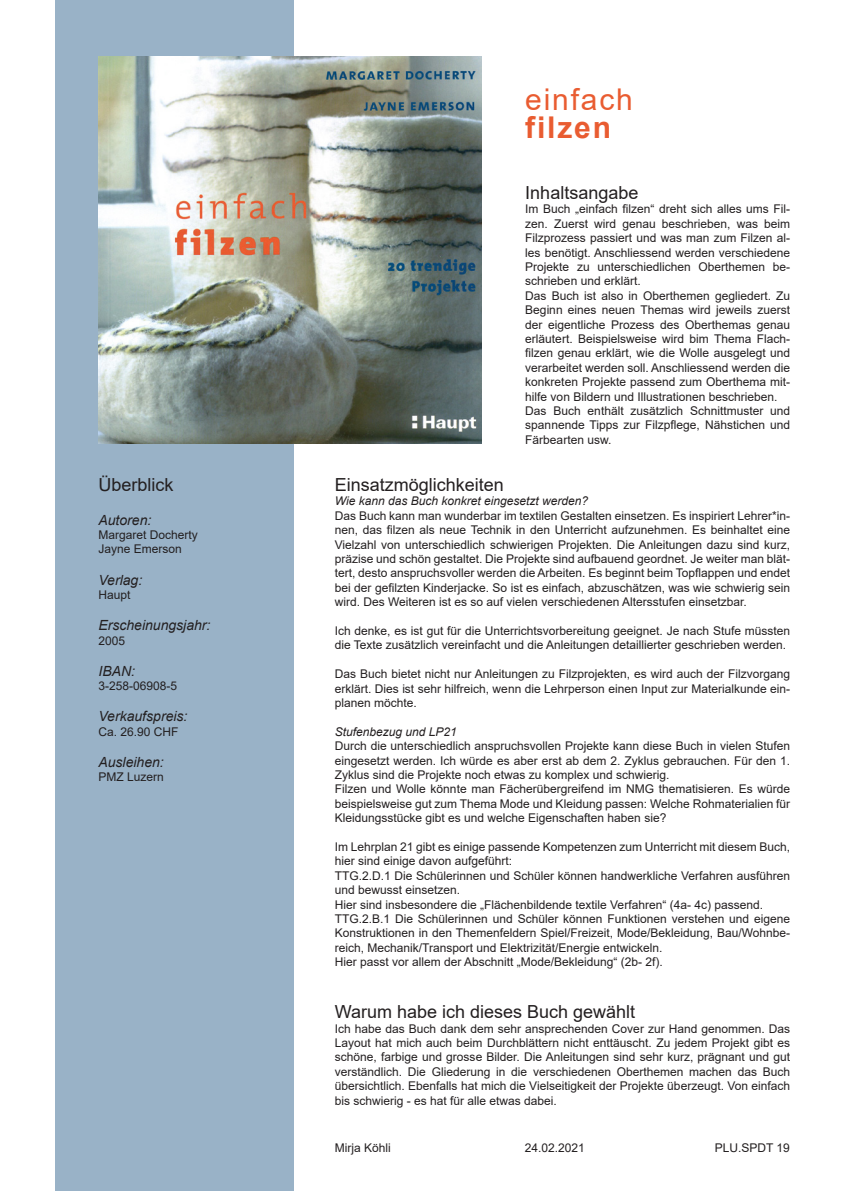
<style>
.page{position:relative;width:842px;height:1191px;background:#fff}
.page>*{position:absolute;margin:0;border:0;box-sizing:border-box;transform-origin:0 0}
.t1{font:30px "Arial";letter-spacing:.06em;color:#e95c31}
.t2{font:700 30px "Arial";letter-spacing:.06em;color:#e95c31}
.t3{font:18px "Arial";color:#231f20}
.t4{font:italic 14px "Arial";color:#231f20}
.t5{font:12px/14.4px "Arial";color:#231f20;text-align:justify}
.t6{font:italic 12px "Arial";color:#231f20}
</style>
<div class="page">
<div style="left:55px;top:0;width:238px;height:1191px;background:#99b2c7"></div>
<img style="left:98px;top:57px;width:384px;height:387px">
<p class="t3" style="left:98px;top:472px;width:77px">Überblick</p>
<p class="t4" style="left:98px;top:510px;width:54px">Autoren:</p>
<p class="t5" style="left:98px;top:527px;width:101px">Margaret Docherty</p>
<p class="t5" style="left:98px;top:542px;width:85px">Jayne Emerson</p>
<p class="t4" style="left:98px;top:570px;width:45px">Verlag:</p>
<p class="t5" style="left:98px;top:587px;width:34px">Haupt</p>
<p class="t4" style="left:98px;top:616px;width:114px">Erscheinungsjahr:</p>
<p class="t5" style="left:98px;top:633px;width:28px">2005</p>
<p class="t4" style="left:98px;top:662px;width:38px">IBAN:</p>
<p class="t5" style="left:98px;top:678px;width:80px">3-258-06908-5</p>
<p class="t4" style="left:98px;top:707px;width:90px">Verkaufspreis:</p>
<p class="t5" style="left:98px;top:724px;width:82px">Ca. 26.90 CHF</p>
<p class="t4" style="left:98px;top:753px;width:67px">Ausleihen:</p>
<p class="t5" style="left:98px;top:770px;width:67px">PMZ Luzern</p>
<p class="t1" style="left:525px;top:78px;width:109px">einfach</p>
<p class="t2" style="left:525px;top:106px;width:87px">filzen</p>
<p class="t3" style="left:525px;top:180px;width:115px">Inhaltsangabe</p>
<p class="t5" style="left:525px;top:202px;width:266px">Im Buch „einfach filzen“ dreht sich alles ums Fil&shy;zen. Zuerst wird genau beschrieben, was beim Filzprozess passiert und was man zum Filzen al&shy;les benötigt. Anschliessend werden verschiedene Projekte zu unterschiedlichen Oberthemen be&shy;schrieben und erklärt.</p>
<p class="t5" style="left:525px;top:288px;width:266px">Das Buch ist also in Oberthemen gegliedert. Zu Beginn eines neuen Themas wird jeweils zuerst der eigentliche Prozess des Oberthemas genau erläutert. Beispielsweise wird bim Thema Flach&shy;filzen genau erklärt, wie die Wolle ausgelegt und verarbeitet werden soll. Anschliessend werden die konkreten Projekte passend zum Oberthema mit&shy;hilfe von Bildern und Illustrationen beschrieben.</p>
<p class="t5" style="left:525px;top:403px;width:266px">Das Buch enthält zusätzlich Schnittmuster und spannende Tipps zur Filzpflege, Nähstichen und Färbearten usw.</p>
<p class="t3" style="left:335px;top:472px;width:171px">Einsatzmöglichkeiten</p>
<p class="t6" style="left:335px;top:493px;width:255px">Wie kann das Buch konkret eingesetzt werden?</p>
<p class="t5" style="left:335px;top:508px;width:457px">Das Buch kann man wunderbar im textilen Gestalten einsetzen. Es inspiriert Lehrer*in&shy;nen, das filzen als neue Technik in den Unterricht aufzunehmen. Es beinhaltet eine Vielzahl von unterschiedlich schwierigen Projekten. Die Anleitungen dazu sind kurz, präzise und schön gestaltet. Die Projekte sind aufbauend geordnet. Je weiter man blät&shy;tert, desto anspruchsvoller werden die Arbeiten. Es beginnt beim Topflappen und endet bei der gefilzten Kinderjacke. So ist es einfach, abzuschätzen, was wie schwierig sein wird. Des Weiteren ist es so auf vielen verschiedenen Altersstufen einsetzbar.</p>
<p class="t5" style="left:335px;top:623px;width:457px">Ich denke, es ist gut für die Unterrichtsvorbereitung geeignet. Je nach Stufe müssten die Texte zusätzlich vereinfacht und die Anleitungen detaillierter geschrieben werden.</p>
<p class="t5" style="left:335px;top:666px;width:457px">Das Buch bietet nicht nur Anleitungen zu Filzprojekten, es wird auch der Filzvorgang erklärt. Dies ist sehr hilfreich, wenn die Lehrperson einen Input zur Materialkunde ein&shy;planen möchte.</p>
<p class="t6" style="left:335px;top:724px;width:124px">Stufenbezug und LP21</p>
<p class="t5" style="left:335px;top:738px;width:457px">Durch die unterschiedlich anspruchsvollen Projekte kann diese Buch in vielen Stufen eingesetzt werden. Ich würde es aber erst ab dem 2. Zyklus gebrauchen. Für den 1.<br>Zyklus sind die Projekte noch etwas zu komplex und schwierig.</p>
<p class="t5" style="left:335px;top:782px;width:457px">Filzen und Wolle könnte man Fächerübergreifend im NMG thematisieren. Es würde beispielsweise gut zum Thema Mode und Kleidung passen: Welche Rohmaterialien für Kleidungsstücke gibt es und welche Eigenschaften haben sie?</p>
<p class="t5" style="left:335px;top:839px;width:457px">Im Lehrplan 21 gibt es einige passende Kompetenzen zum Unterricht mit diesem Buch, hier sind einige davon aufgeführt:</p>
<p class="t5" style="left:335px;top:868px;width:457px">TTG.2.D.1 Die Schülerinnen und Schüler können handwerkliche Verfahren ausführen und bewusst einsetzen.</p>
<p class="t5" style="left:335px;top:897px;width:430px">Hier sind insbesondere die „Flächenbildende textile Verfahren“ (4a- 4c) passend.</p>
<p class="t5" style="left:335px;top:911px;width:457px">TTG.2.B.1 Die Schülerinnen und Schüler können Funktionen verstehen und eigene Konstruktionen in den Themenfeldern Spiel/Freizeit, Mode/Bekleidung, Bau/Wohnbe&shy;reich, Mechanik/Transport und Elektrizität/Energie entwickeln.</p>
<p class="t5" style="left:335px;top:954px;width:330px">Hier passt vor allem der Abschnitt „Mode/Bekleidung“ (2b- 2f).</p>
<p class="t3" style="left:335px;top:999px;width:302px">Warum habe ich dieses Buch gewählt</p>
<p class="t5" style="left:335px;top:1021px;width:457px">Ich habe das Buch dank dem sehr ansprechenden Cover zur Hand genommen. Das Layout hat mich auch beim Durchblättern nicht enttäuscht. Zu jedem Projekt gibt es schöne, farbige und grosse Bilder. Die Anleitungen sind sehr kurz, prägnant und gut verständlich. Die Gliederung in die verschiedenen Oberthemen machen das Buch übersichtlich. Ebenfalls hat mich die Vielseitigkeit der Projekte überzeugt. Von einfach bis schwierig - es hat für alle etwas dabei.</p>
<p class="t5" style="left:335px;top:1140px;width:58px">Mirja Köhli</p>
<p class="t5" style="left:525px;top:1140px;width:62px">24.02.2021</p>
<p class="t5" style="left:715px;top:1140px;width:77px">PLU.SPDT 19</p>
</div>
